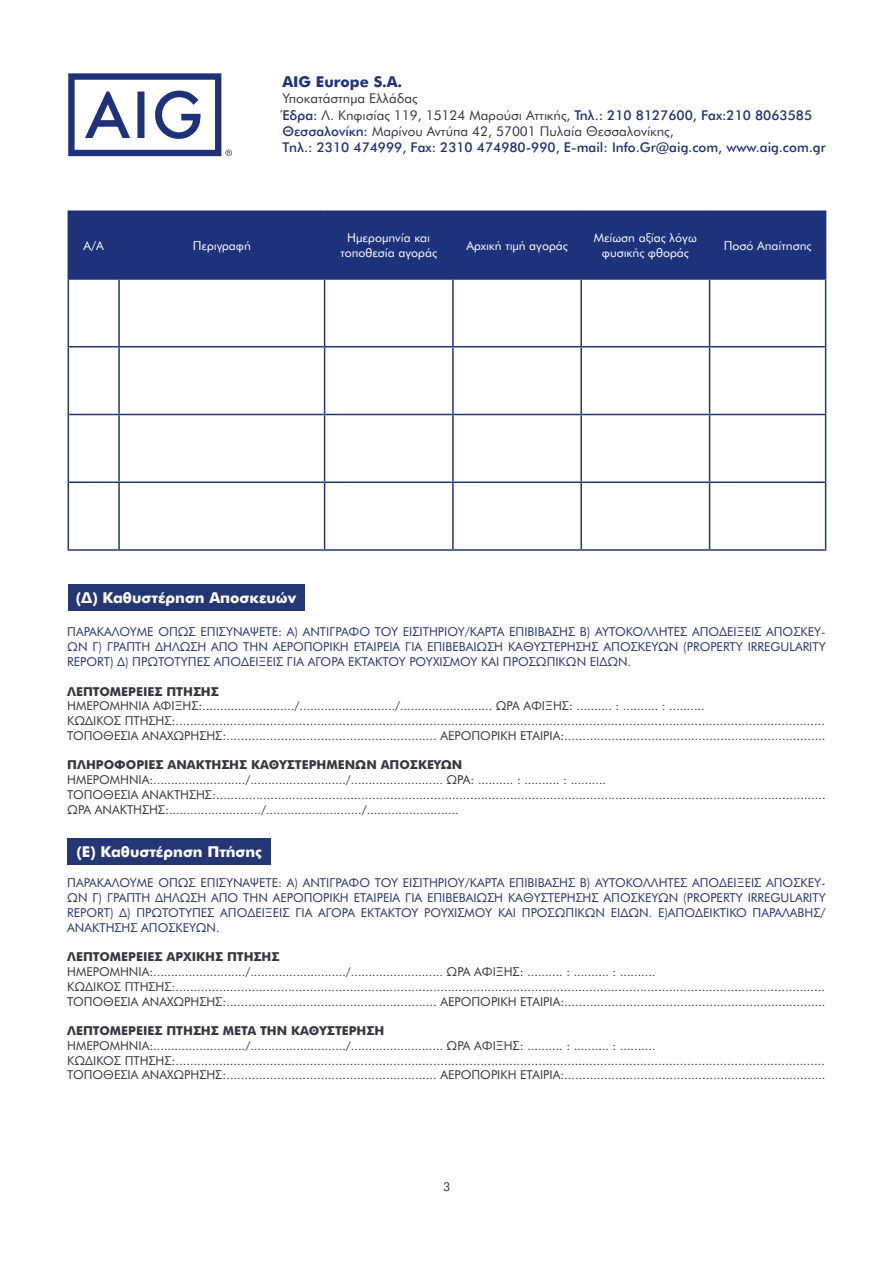
<style>
.page{position:relative;width:893px;height:1263px;background:#fff}
.page>*{position:absolute;margin:0;border:0;box-sizing:border-box;transform-origin:0 0}
.t1{font:700 15px "AIG Futura GR";color:#fff}
.t2{font:700 15px "AIG Futura GR";color:#1d327b}
.t3{font:500 13.5px/16.2px "AIG Futura GR";color:#1d327b}
.t4{font:12.3px/14.7px "AIG Futura GR";color:#333741}
.t5{font:12.3px/14.7px "AIG Futura GR";color:#253674;text-align:justify}
.t6{font:700 12.3px "AIG Futura GR";color:#333741}
.t7{font:12.3px/14.7px "AIG Futura GR";color:#fff;text-align:center}
.t8{font:12px "AIG Futura GR";color:#333741}
.s1{font-weight:400;color:#333741}
.s2{font-size:12.3px}
</style>
<div class="page">
<svg style="left:68px;top:73px;width:164px;height:83px"></svg>
<div style="left:68px;top:585px;width:236px;height:26px;background:#253674"></div>
<div style="left:68px;top:838px;width:203px;height:27px;background:#253674"></div>
<div style="left:69px;top:212px;width:756px;height:66px;background:#1d327b"></div>
<hr style="left:118px;top:280px;width:2px;height:66px;background:#233774">
<hr style="left:118px;top:347px;width:2px;height:67px;background:#233774">
<hr style="left:118px;top:415px;width:2px;height:66px;background:#233774">
<hr style="left:118px;top:483px;width:2px;height:66px;background:#233774">
<hr style="left:68px;top:347px;width:1px;height:67px;background:#233773">
<hr style="left:68px;top:414px;width:1px;height:68px;background:#233773">
<hr style="left:68px;top:482px;width:1px;height:67px;background:#233773">
<hr style="left:68px;top:280px;width:1px;height:66px;background:#233774">
<hr style="left:68px;top:346px;width:51px;height:1px;background:#233774">
<hr style="left:119px;top:346px;width:206px;height:1px;background:#233774">
<hr style="left:325px;top:346px;width:128px;height:1px;background:#233774">
<hr style="left:453px;top:346px;width:128px;height:1px;background:#233774">
<hr style="left:581px;top:346px;width:129px;height:1px;background:#233774">
<hr style="left:710px;top:346px;width:116px;height:1px;background:#233774">
<hr style="left:69px;top:414px;width:50px;height:1px;background:#233774">
<hr style="left:119px;top:414px;width:206px;height:1px;background:#233774">
<hr style="left:325px;top:414px;width:128px;height:1px;background:#233774">
<hr style="left:453px;top:414px;width:128px;height:1px;background:#233774">
<hr style="left:581px;top:414px;width:129px;height:1px;background:#233774">
<hr style="left:710px;top:414px;width:116px;height:1px;background:#233774">
<hr style="left:69px;top:481px;width:50px;height:2px;background:#233774">
<hr style="left:119px;top:481px;width:206px;height:2px;background:#233774">
<hr style="left:325px;top:481px;width:128px;height:2px;background:#233774">
<hr style="left:453px;top:481px;width:128px;height:2px;background:#233774">
<hr style="left:581px;top:481px;width:129px;height:2px;background:#233774">
<hr style="left:710px;top:481px;width:116px;height:2px;background:#233774">
<hr style="left:68px;top:549px;width:51px;height:2px;background:#233774">
<hr style="left:119px;top:549px;width:206px;height:2px;background:#233774">
<hr style="left:325px;top:549px;width:128px;height:2px;background:#233774">
<hr style="left:453px;top:549px;width:128px;height:2px;background:#233774">
<hr style="left:581px;top:549px;width:129px;height:2px;background:#233774">
<hr style="left:710px;top:549px;width:116px;height:2px;background:#233774">
<hr style="left:324px;top:280px;width:1px;height:66px;background:#233774">
<hr style="left:452px;top:280px;width:2px;height:66px;background:#233774">
<hr style="left:580px;top:280px;width:2px;height:66px;background:#233774">
<hr style="left:709px;top:280px;width:1px;height:66px;background:#233774">
<hr style="left:825px;top:280px;width:1px;height:66px;background:#233774">
<hr style="left:324px;top:347px;width:1px;height:67px;background:#233774">
<hr style="left:452px;top:347px;width:2px;height:67px;background:#233774">
<hr style="left:580px;top:347px;width:2px;height:67px;background:#233774">
<hr style="left:709px;top:347px;width:1px;height:67px;background:#233774">
<hr style="left:825px;top:347px;width:1px;height:67px;background:#233774">
<hr style="left:324px;top:415px;width:1px;height:66px;background:#233774">
<hr style="left:452px;top:415px;width:2px;height:66px;background:#233774">
<hr style="left:580px;top:415px;width:2px;height:66px;background:#233774">
<hr style="left:709px;top:415px;width:1px;height:66px;background:#233774">
<hr style="left:825px;top:415px;width:1px;height:66px;background:#233774">
<hr style="left:324px;top:483px;width:1px;height:66px;background:#233774">
<hr style="left:452px;top:483px;width:2px;height:66px;background:#233774">
<hr style="left:580px;top:483px;width:2px;height:66px;background:#233774">
<hr style="left:709px;top:483px;width:1px;height:66px;background:#233774">
<hr style="left:825px;top:483px;width:1px;height:66px;background:#233774">
<hr style="left:68px;top:210px;width:51px;height:2px;background:#1d327b">
<hr style="left:68px;top:212px;width:1px;height:66px;background:#1d327b">
<hr style="left:119px;top:210px;width:206px;height:2px;background:#1d327b">
<hr style="left:325px;top:210px;width:128px;height:2px;background:#1d327b">
<hr style="left:453px;top:210px;width:128px;height:2px;background:#1d327b">
<hr style="left:581px;top:210px;width:129px;height:2px;background:#1d327b">
<hr style="left:710px;top:210px;width:116px;height:2px;background:#1d327b">
<hr style="left:825px;top:212px;width:1px;height:66px;background:#1d327b">
<hr style="left:68px;top:278px;width:51px;height:2px;background:#1d327b">
<hr style="left:119px;top:278px;width:206px;height:2px;background:#1d327b">
<hr style="left:325px;top:278px;width:128px;height:2px;background:#1d327b">
<hr style="left:453px;top:278px;width:128px;height:2px;background:#1d327b">
<hr style="left:581px;top:278px;width:129px;height:2px;background:#1d327b">
<hr style="left:710px;top:278px;width:116px;height:2px;background:#1d327b">
<hr style="left:118px;top:212px;width:2px;height:66px;background:#1d327b">
<hr style="left:324px;top:212px;width:1px;height:66px;background:#1d327b">
<hr style="left:452px;top:212px;width:2px;height:66px;background:#1d327b">
<hr style="left:580px;top:212px;width:2px;height:66px;background:#1d327b">
<hr style="left:709px;top:212px;width:1px;height:66px;background:#1d327b">
<p class="t2" style="left:282px;top:73px;width:121px">AIG Europe S.A.</p>
<p class="t3" style="left:282px;top:90px;width:545px"><span class="s1">Υποκατάστημα Ελλάδας<br></span>Έδρα: <span class="s1">Λ. Κηφισίας 119, 15124 Μαρούσι Αττικής,</span> Τηλ.: 210 8127600, Fax:210 8063585<br>Θεσσαλονίκη: <span class="s1">Μαρίνου Αντύπα 42, 57001 Πυλαία Θεσσαλονίκης,<br></span>Tηλ.: 2310 474999, Fax: 2310 474980-990, E-mail: Info.Gr@aig.com, www.aig.com.gr</p>
<p class="t7" style="left:83px;top:238px;width:22px">Α/Α</p>
<p class="t7" style="left:193px;top:238px;width:60px">Περιγραφή</p>
<p class="t7" style="left:340px;top:231px;width:98px">Ηµεροµηνία και τοποθεσία αγοράς</p>
<p class="t7" style="left:466px;top:238px;width:103px">Αρχική τιµή αγοράς</p>
<p class="t7" style="left:594px;top:231px;width:104px">Μείωση αξίας λόγω φυσικής φθοράς</p>
<p class="t7" style="left:724px;top:238px;width:89px">Ποσό Απαίτησης</p>
<p class="t1" style="left:76px;top:589px;width:222px">(Δ) Καθυστέρηση Αποσκευών</p>
<p class="t5" style="left:67px;top:625px;width:760px">ΠΑΡΑΚΑΛΟΎΜΕ ΌΠΩΣ ΕΠΙΣΥΝΆΨΕΤΕ: Α) ΑΝΤΊΓΡΑΦΟ ΤΟΥ ΕΙΣΙΤΗΡΊΟΥ/ΚΆΡΤΑ ΕΠΙ ΒΊΒΑΣΗΣ Β) ΑΥΤΟΚΌΛΛΗΤΕΣ ΑΠΟΔΕΊΞΕΙΣ ΑΠΟΣΚΕΥ-ΏΝ Γ) ΓΡΑΠΤΉ ΔΉΛΩΣΗ ΑΠΌ ΤΗΝ ΑΕΡΟΠΟΡΙ ΚΉ ΕΤΑΙ ΡΕΊΑ ΓΙΑ ΕΠΙ ΒΕΒΑΊΩΣΗ ΚΑΘΥΣΤΈΡΗΣΗΣ ΑΠΟΣΚΕΥΏΝ (PROPERTY IRREGULARITY REPORT) Δ) ΠΡΩΤΌΤΥΠΕΣ ΑΠΟΔΕΊΞΕΙ Σ ΓΙΑ ΑΓΟΡΆ ΕΚΤΆΚΤΟΥ ΡΟΥΧΙ ΣΜΟΎ ΚΑΙ ΠΡΟΣΩΠΙ ΚΏΝ ΕΙΔΏΝ.</p>
<p class="t6" style="left:67px;top:684px;width:153px">ΛΕΠΤΟΜΈΡΕΙΕΣ ΠΤΉΣΗΣ</p>
<p class="t8" style="left:67px;top:699px;width:639px"><span class="s2">ΗΜΕΡΟΜΗΝΊΑ ΆΦΙΞΗΣ:</span>........................../.........................../.......................... <span class="s2">ΏΡΑ ΆΦΙΞΗΣ:</span> .......... : .......... : ..........</p>
<p class="t4" style="left:67px;top:713px;width:760px">ΚΩΔΙΚΌΣ ΠΤΉΣΗΣ:...................................................................................................................................................................................<br>ΤΟΠΟΘΕΣΊΑ ΑΝΑΧΏΡΗΣΗΣ:.......................................................... ΑΕΡΟΠΟΡΙΚΉ ΕΤΑΙΡΊΑ:........................................................................</p>
<p class="t6" style="left:67px;top:757px;width:397px">ΠΛΗΡΟΦΟΡΊ ΕΣ ΑΝΆΚΤΗΣΗΣ ΚΑΘΥΣΤΕΡΗΜΈΝΩΝ ΑΠΟΣΚΕΥΏΝ</p>
<p class="t8" style="left:67px;top:772px;width:540px"><span class="s2">ΗΜΕΡΟΜΗΝΊΑ:</span>........................../.........................../.......................... <span class="s2">ΏΡΑ:</span> .......... : .......... : ..........</p>
<p class="t4" style="left:67px;top:787px;width:760px">ΤΟΠΟΘΕΣΊΑ ΑΝΆΚΤΗΣΗΣ:........................................................................................................................................................................</p>
<p class="t8" style="left:67px;top:802px;width:393px"><span class="s2">ΏΡΑ ΑΝΆΚΤΗΣΗΣ:</span>........................../.........................../..........................</p>
<p class="t1" style="left:76px;top:843px;width:187px">(Ε) Καθυστέρηση Πτήσης</p>
<p class="t5" style="left:67px;top:875px;width:760px">ΠΑΡΑΚΑΛΟΎΜΕ ΌΠΩΣ ΕΠΙΣΥΝΆΨΕΤΕ: Α) ΑΝΤΊΓΡΑΦΟ ΤΟΥ ΕΙΣΙΤΗΡΊΟΥ/ΚΆΡΤΑ ΕΠΙ ΒΊΒΑΣΗΣ Β) ΑΥΤΟΚΌΛΛΗΤΕΣ ΑΠΟΔΕΊΞΕΙΣ ΑΠΟΣΚΕΥ-ΏΝ Γ) ΓΡΑΠΤΉ ΔΉΛΩΣΗ ΑΠΌ ΤΗΝ ΑΕΡΟΠΟΡΙ ΚΉ ΕΤΑΙ ΡΕΊΑ ΓΙΑ ΕΠΙ ΒΕΒΑΊΩΣΗ ΚΑΘΥΣΤΈΡΗΣΗΣ ΑΠΟΣΚΕΥΏΝ (PROPERTY IRREGULARITY REPORT) Δ) ΠΡΩΤΌΤΥΠΕΣ ΑΠΟΔΕΊΞΕΙ Σ ΓΙΑ ΑΓΟΡΆ ΕΚΤΆΚΤΟΥ ΡΟΥΧΙ ΣΜΟΎ ΚΑΙ ΠΡΟΣΩΠΙ ΚΏΝ ΕΙΔΏΝ. Ε)ΑΠΟΔΕΙ ΚΤΙ ΚΌ ΠΑΡΑΛΑΒΉΣ/ ΑΝΆΚΤΗΣΗΣ ΑΠΟΣΚΕΥΏΝ.</p>
<p class="t6" style="left:67px;top:949px;width:214px">ΛΕΠΤΟΜΈΡΕΙΕΣ ΑΡΧΙΚΗΣ ΠΤΉΣΗΣ</p>
<p class="t8" style="left:67px;top:964px;width:590px"><span class="s2">ΗΜΕΡΟΜΗΝΊΑ:</span>........................../.........................../.......................... <span class="s2">ΏΡΑ ΆΦΙΞΗΣ:</span> .......... : .......... : ..........</p>
<p class="t4" style="left:67px;top:979px;width:760px">ΚΩΔΙΚΌΣ ΠΤΉΣΗΣ:...................................................................................................................................................................................<br>ΤΟΠΟΘΕΣΊΑ ΑΝΑΧΏΡΗΣΗΣ:.......................................................... ΑΕΡΟΠΟΡΙΚΉ ΕΤΑΙΡΊΑ:........................................................................</p>
<p class="t6" style="left:67px;top:1023px;width:317px">ΛΕΠΤΟΜΈΡΕΙΕΣ ΠΤΉΣΗΣ ΜΕΤΆ ΤΗΝ ΚΑΘΥΣΤΈΡΗΣΗ</p>
<p class="t8" style="left:67px;top:1038px;width:590px"><span class="s2">ΗΜΕΡΟΜΗΝΊΑ:</span>........................../.........................../.......................... <span class="s2">ΏΡΑ ΆΦΙΞΗΣ:</span> .......... : .......... : ..........</p>
<p class="t4" style="left:67px;top:1053px;width:760px">ΚΩΔΙΚΌΣ ΠΤΉΣΗΣ:...................................................................................................................................................................................<br>ΤΟΠΟΘΕΣΊΑ ΑΝΑΧΏΡΗΣΗΣ:.......................................................... ΑΕΡΟΠΟΡΙΚΉ ΕΤΑΙΡΊΑ:........................................................................</p>
<p class="t4" style="left:443px;top:1179px;width:9px">3</p>
</div>
